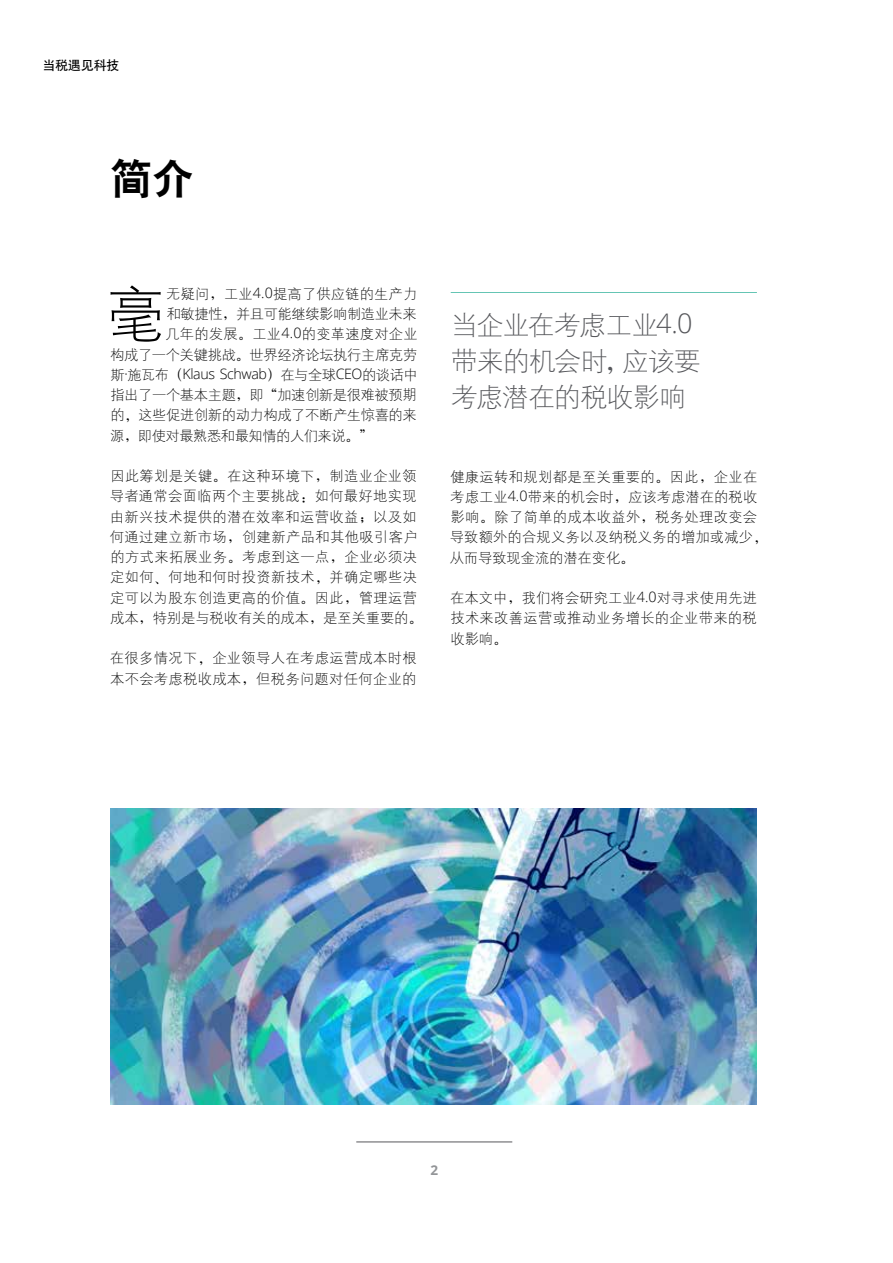
<style>
.page{position:relative;width:893px;height:1263px;background:#fff}
.page>*{position:absolute;margin:0;border:0;box-sizing:border-box;transform-origin:0 0}
.t1{font:62.4px "H Yg 1 gj";color:#000}
.t2{font:42px "H Yb 2 gj";color:#000}
.t3{font:27px/36px "H Yg 1 gj";letter-spacing:-.035em;color:#56575b}
.t4{font:14.25px/20.2px "H Yg 1 gj";letter-spacing:.025em;color:#000}
.t5{font:14.25px/20.2px "H Yg 1 gj";letter-spacing:-.02em;color:#000;text-align:right}
.t6{font:300 14.25px "Open Sans";letter-spacing:-.03em;color:#000}
.t7{font:700 13.5px "Open Sans";color:#939598}
.t8{font:12.75px "H Yb 1 gj";color:#000}
.s1{font-family:"H Ya 6 gj"}
.s2{font-family:"Open Sans";font-weight:300}
.s3{font-family:"H Yg 1 gj";font-weight:400}
.s4{font-family:"H Ya 6 gj";font-weight:400}
</style>
<div class="page">
<hr style="left:356px;top:1141px;width:156px;height:1px;background:#58585b">
<hr style="left:451px;top:292px;width:306px;height:1px;background:#65c5b4">
<img style="left:111px;top:809px;width:646px;height:295px">
<p class="t8" style="left:43px;top:59px;width:78px">当税遇见科技</p>
<h2 class="t2" style="left:111px;top:157px;width:85px">简介</h2>
<h1 class="t1" style="left:104px;top:282px;width:64px">毫</h1>
<p class="t5" style="left:110px;top:283px;width:309px">无疑问<span class="s1">，</span>工业<span class="s2">4.0</span>提高了供应链的生产力<br>和敏捷性<span class="s1">，</span>并且可能继续影响制造业未来<br>几年的发展<span class="s1">。</span>工业<span class="s2">4.0</span>的变革速度对企业<br>构成了一个关键挑战<span class="s1">。</span>世界经济论坛执行主席克劳</p>
<p class="t6" style="left:111px;top:364px;width:309px"><span class="s3">斯</span>·<span class="s3">施瓦布</span><span class="s4">（</span>Klaus Schwab<span class="s4">）</span><span class="s3">在与全球</span>CEO<span class="s3">的谈话中</span></p>
<p class="t4" style="left:110px;top:385px;width:308px;text-align:justify">指出了一个基本主题<span class="s1">，</span>即<span class="s1">“</span>加速创新是很难被预期的<span class="s1">，</span>这些促进创新的动力构成了不断产生惊喜的来源<span class="s1">，</span>即使对最熟悉和最知情的人们来说<span class="s1">。”</span></p>
<p class="t4" style="left:110px;top:466px;width:315px">因此筹划是关键<span class="s1">。</span>在这种环境下<span class="s1">，</span>制造业企业领导者通常会面临两个主要挑战<span class="s1">：</span>如何最好地实现由新兴技术提供的潜在效率和运营收益<span class="s1">；</span>以及如何通过建立新市场<span class="s1">，</span>创建新产品和其他吸引客户的方式来拓展业务<span class="s1">。</span>考虑到这一点<span class="s1">，</span>企业必须决定如何<span class="s1">、</span>何地和何时投资新技术<span class="s1">，</span>并确定哪些决定可以为股东创造更高的价值<span class="s1">。</span>因此<span class="s1">，</span>管理运营成本<span class="s1">，</span>特别是与税收有关的成本<span class="s1">，</span>是至关重要的<span class="s1">。</span></p>
<p class="t4" style="left:110px;top:648px;width:308px">在很多情况下<span class="s1">，</span>企业领导人在考虑运营成本时根本不会考虑税收成本<span class="s1">，</span>但税务问题对任何企业的</p>
<h3 class="t3" style="left:451px;top:307px;width:252px">当企业在考虑工业<span class="s2">4.0</span>带来的机会时<span class="s1">，</span>应该要考虑潜在的税收影响</h3>
<p class="t4" style="left:450px;top:466px;width:319px">健康运转和规划都是至关重要的<span class="s1">。</span>因此<span class="s1">，</span>企业在考虑工业<span class="s2">4.0</span>带来的机会时<span class="s1">，</span>应该考虑潜在的税收影响<span class="s1">。</span>除了简单的成本收益外<span class="s1">，</span>税务处理改变会导致额外的合规义务以及纳税义务的增加或减少<span class="s1">，</span>从而导致现金流的潜在变化<span class="s1">。</span></p>
<p class="t4" style="left:450px;top:588px;width:309px;text-align:justify">在本文中<span class="s1">，</span>我们将会研究工业<span class="s2">4.0</span>对寻求使用先进技术来改善运营或推动业务增长的企业带来的税收影响<span class="s1">。</span></p>
<p class="t7" style="left:430px;top:1160px;width:9px">2</p>
</div>
